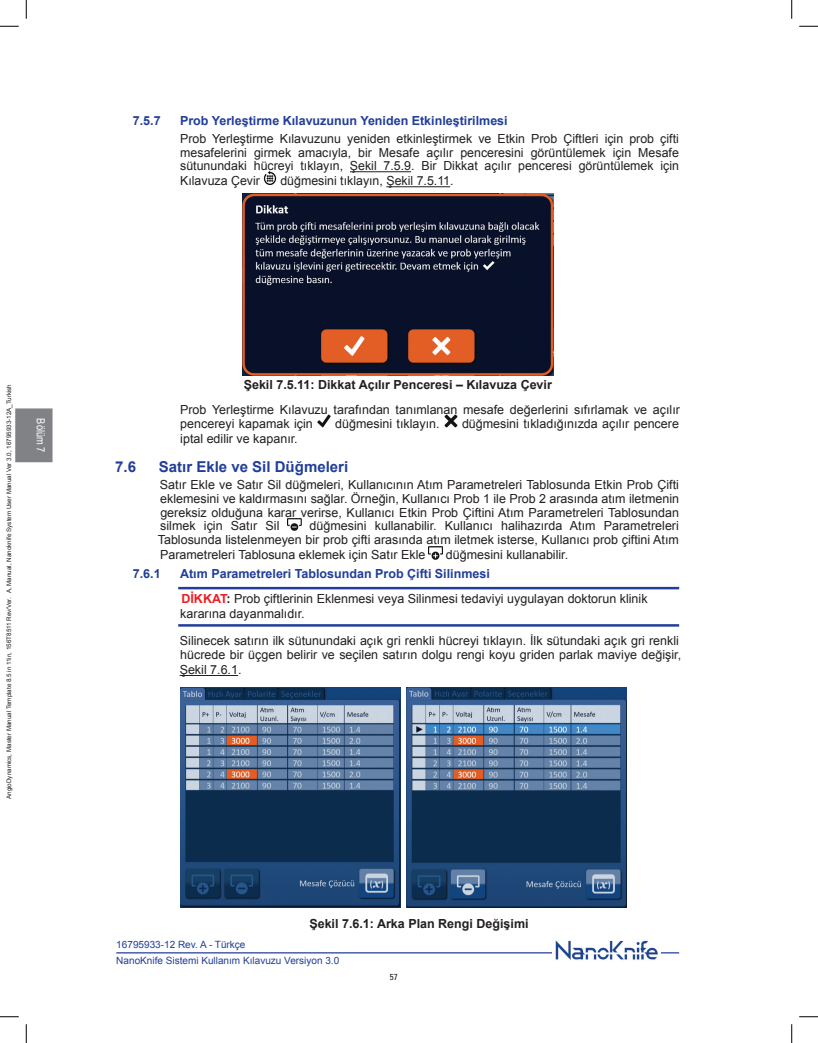
<style>
.page{position:relative;width:818px;height:1043px;background:#fff}
.page>*{position:absolute;margin:0;border:0;box-sizing:border-box;transform-origin:0 0}
.un_subhead{font:700 15px "Arial";color:#223e99}
.un_body_indent2{font:12.5px/13.8px "Arial";color:#231f20}
.un_body_indent{font:12.5px/13.8px "Arial";color:#231f20;text-align:justify}
.un_subhead_2{font:700 12.5px "Arial";color:#223e99}
.un_caution_indent2{font:12.5px/15px "Arial";color:#231f20}
.un_figure_title{font:700 12.5px "Arial";color:#231f20}
.un_indent2{font:700 12.5px "Arial";color:#231f20}
.t1{font:11.25px "Arial Narrow";color:#fff}
.t2{font:10px/16.1px "Arial";color:#223e99}
.t3{font:condensed 8.75px "Univers LT Std";color:#231f20}
.t4{font:6.25px "Arial";color:#231f20}
.s1{font-weight:700;color:#ee1d23}
.s2{font-weight:700}
</style>
<div class="page">
<div style="left:15px;top:408px;width:37px;height:54px;background:#808285"></div>
<hr style="left:116px;top:952px;width:563px;height:1px;background:#223e99">
<img style="left:552px;top:940px;width:108px;height:20px">
<hr style="left:350px;top:171px;width:61px;height:1px;background:#231f20">
<hr style="left:386px;top:186px;width:64px;height:1px;background:#231f20">
<hr style="left:178px;top:587px;width:501px;height:2px;background:#223e99">
<hr style="left:178px;top:624px;width:501px;height:2px;background:#223e99">
<hr style="left:180px;top:675px;width:58px;height:1px;background:#231f20">
<img style="left:263px;top:172px;width:14px;height:13px">
<img style="left:242px;top:193px;width:311px;height:182px">
<img style="left:317px;top:414px;width:14px;height:14px">
<img style="left:444px;top:414px;width:13px;height:14px">
<svg style="left:288px;top:518px;width:13px;height:12px"></svg>
<svg style="left:429px;top:547px;width:13px;height:12px"></svg>
<img style="left:180px;top:688px;width:220px;height:219px">
<img style="left:406px;top:688px;width:220px;height:219px">
<svg style="left:0;top:25px;width:19px;height:2px"></svg>
<svg style="left:799px;top:25px;width:19px;height:2px"></svg>
<svg style="left:0;top:1016px;width:19px;height:1px"></svg>
<svg style="left:799px;top:1016px;width:19px;height:1px"></svg>
<svg style="left:25px;top:0;width:2px;height:19px"></svg>
<svg style="left:25px;top:1024px;width:2px;height:18px"></svg>
<svg style="left:791px;top:0;width:1px;height:19px"></svg>
<svg style="left:791px;top:1024px;width:1px;height:18px"></svg>
<p class="un_subhead_2" style="left:133px;top:113px;width:29px">7.5.7</p>
<p class="un_subhead_2" style="left:180px;top:113px;width:329px">Prob Yerleştirme Kılavuzunun Yeniden Etkinleştirilmesi</p>
<p class="un_body_indent2" style="left:180px;top:132px;width:500px;text-align:justify">Prob Yerleştirme Kılavuzunu yeniden etkinleştirmek ve Etkin Prob Çiftleri için prob çifti mesafelerini girmek amacıyla, bir Mesafe açılır penceresini görüntülemek için Mesafe sütunundaki hücreyi tıklayın, Şekil 7.5.9. Bir Dikkat açılır penceresi görüntülemek için</p>
<p class="un_body_indent2" style="left:180px;top:174px;width:81px">Kılavuza Çevir</p>
<p class="un_body_indent2" style="left:280px;top:174px;width:175px">düğmesini tıklayın, Şekil 7.5.11.</p>
<p class="t4" style="left:5px;top:799px;width:416px;rotate:-90deg">AngioDynamics, Master Manual Template 8.5 in 11in, 156T8511 Rev/Ver. A, Manual, Nanoknife System User Manual Ver 3.0, 16795933-12A_Turkish</p>
<p class="t1" style="left:49px;top:418px;width:35px;rotate:90deg">Bölüm 7</p>
<p class="un_figure_title" style="left:244px;top:376px;width:310px">Şekil 7.5.11: Dikkat Açılır Penceresi – Kılavuza Çevir</p>
<p class="un_body_indent2" style="left:180px;top:403px;width:501px">Prob Yerleştirme Kılavuzu tarafından tanımlanan mesafe değerlerini sıfırlamak ve açılır pencereyi kapamak için</p>
<p class="un_body_indent2" style="left:335px;top:416px;width:106px">düğmesini tıklayın.</p>
<p class="un_body_indent2" style="left:462px;top:416px;width:218px">düğmesini tıkladığınızda açılır pencere</p>
<p class="un_body_indent2" style="left:180px;top:431px;width:119px">iptal edilir ve kapanır.</p>
<p class="un_subhead" style="left:115px;top:456px;width:22px">7.6</p>
<p class="un_subhead" style="left:159px;top:456px;width:191px">Satır Ekle ve Sil Düğmeleri</p>
<p class="un_body_indent" style="left:160px;top:478px;width:520px">Satır Ekle ve Satır Sil düğmeleri, Kullanıcının Atım Parametreleri Tablosunda Etkin Prob Çifti eklemesini ve kaldırmasını sağlar. Örneğin, Kullanıcı Prob 1 ile Prob 2 arasında atım iletmenin gereksiz olduğuna karar verirse, Kullanıcı Etkin Prob Çiftini Atım Parametreleri Tablosundan silmek için Satır Sil</p>
<p class="un_body_indent" style="left:158px;top:519px;width:522px;text-align:right">düğmesini kullanabilir. Kullanıcı halihazırda Atım Parametreleri<br>Tablosunda listelenmeyen bir prob çifti arasında atım iletmek isterse, Kullanıcı prob çiftini Atım</p>
<p class="un_body_indent" style="left:160px;top:548px;width:267px">Parametreleri Tablosuna eklemek için Satır Ekle</p>
<p class="un_body_indent" style="left:446px;top:548px;width:124px">düğmesini kullanabilir.</p>
<p class="un_subhead_2" style="left:133px;top:565px;width:29px">7.6.1</p>
<p class="un_subhead_2" style="left:180px;top:565px;width:311px">Atım Parametreleri Tablosundan Prob Çifti Silinmesi</p>
<p class="un_caution_indent2" style="left:180px;top:591px;width:469px"><span class="s1">DİKKAT</span><span class="s2">:</span> Prob çiftlerinin Eklenmesi veya Silinmesi tedaviyi uygulayan doktorun klinik kararına dayanmalıdır.</p>
<p class="un_body_indent2" style="left:180px;top:634px;width:503px">Silinecek satırın ilk sütunundaki açık gri renkli hücreyi tıklayın. İlk sütundaki açık gri renkli hücrede bir üçgen belirir ve seçilen satırın dolgu rengi koyu griden parlak maviye değişir,</p>
<p class="un_body_indent2" style="left:180px;top:663px;width:63px">Şekil 7.6.1.</p>
<p class="un_indent2" style="left:309px;top:915px;width:221px">Şekil 7.6.1: Arka Plan Rengi Değişimi</p>
<p class="t2" style="left:116px;top:936px;width:224px">16795933-12 Rev. A - Türkçe<br>NanoKnife Sistemi Kullanım Kılavuzu Versiyon 3.0</p>
<p class="t3" style="left:390px;top:971px;width:9px">57</p>
</div>
